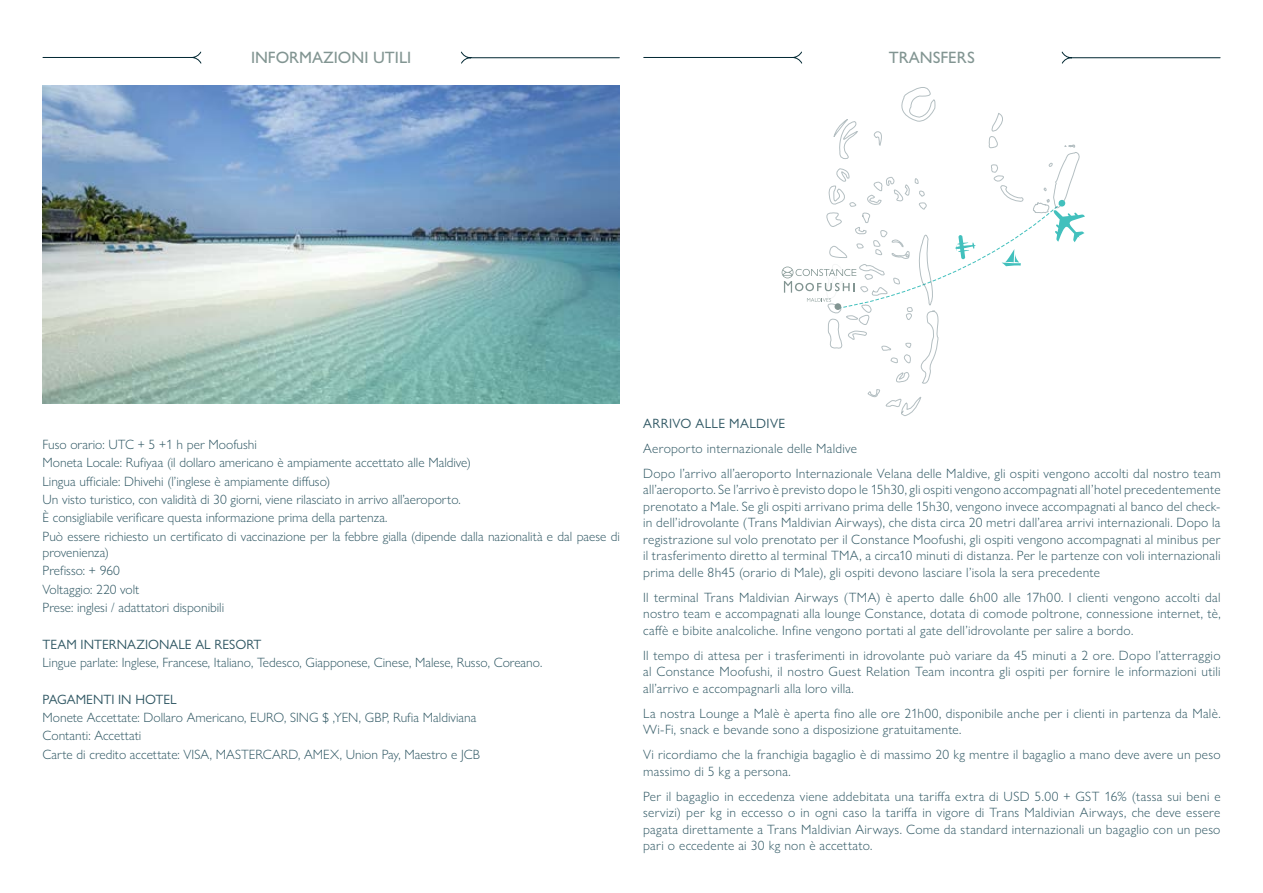
<style>
.page{position:relative;width:1263px;height:893px;background:#fff}
.page>*{position:absolute;margin:0;border:0;box-sizing:border-box;transform-origin:0 0}
.t1{font:500 16.5px "Gill Sans Nova";color:#829592}
.t2{font:300 13.5px/16.5px "Gill Sans Nova";color:#2f5763;text-align:justify}
.t3{font:300 13.5px/16.5px "Gill Sans Nova";letter-spacing:.02em;color:#2f5763}
.t4{font:13.5px "Gill Sans Nova";color:#2f5763}
.t5{font:13.5px "Gill Sans Nova";letter-spacing:.03em;color:#2f5763}
</style>
<div class="page">
<svg style="left:643px;top:51px;width:578px;height:13px"></svg>
<svg style="left:42px;top:51px;width:578px;height:13px"></svg>
<svg style="left:827px;top:309px;width:112px;height:107px"></svg>
<svg style="left:782px;top:87px;width:303px;height:222px"></svg>
<img style="left:43px;top:85px;width:577px;height:319px">
<p class="t1" style="left:251px;top:47px;width:162px">INFORMAZIONI UTILI</p>
<p class="t1" style="left:889px;top:47px;width:87px">TRANSFERS</p>
<p class="t2" style="left:43px;top:435px;width:579px;line-height:18.3px;text-align:left">Fuso orario: UTC + 5 +1 h per Moofushi<br>Moneta Locale: Rufiyaa (il dollaro americano è ampiamente accettato alle Maldive)<br>Lingua ufficiale: Dhivehi (l’inglese è ampiamente diffuso)<br>Un visto turistico, con validità di 30 giorni, viene rilasciato in arrivo all’aeroporto.<br>È consigliabile verificare questa informazione prima della partenza.<br>Può essere richiesto un certificato di vaccinazione per la febbre gialla (dipende dalla nazionalità e dal paese di</p>
<p class="t2" style="left:43px;top:543px;width:183px;line-height:18.3px;text-align:left">provenienza)<br>Prefisso: + 960<br>Voltaggio: 220 volt<br>Prese: inglesi / adattatori disponibili</p>
<p class="t4" style="left:43px;top:636px;width:220px">TEAM INTERNAZIONALE AL RESORT</p>
<p class="t2" style="left:43px;top:654px;width:501px">Lingue parlate: Inglese, Francese, Italiano, Tedesco, Giapponese, Cinese, Malese, Russo, Coreano.</p>
<p class="t4" style="left:43px;top:691px;width:136px">PAGAMENTI IN HOTEL</p>
<p class="t2" style="left:43px;top:708px;width:439px;line-height:18.3px;text-align:left">Monete Accettate: Dollaro Americano, EURO, SING $ ,YEN, GBP, Rufia Maldiviana<br>Contanti: Accettati<br>Carte di credito accettate: VISA, MASTERCARD, AMEX, Union Pay, Maestro e JCB</p>
<p class="t5" style="left:643px;top:415px;width:144px">ARRIVO ALLE MALDIVE</p>
<p class="t3" style="left:643px;top:436px;width:579px;line-height:25px">Aeroporto internazionale delle Maldive<br>Dopo l’arrivo all’aeroporto Internazionale Velana delle Maldive, gli ospiti vengono accolti dal nostro team</p>
<p class="t2" style="left:643px;top:481px;width:579px">all’aeroporto. Se l’arrivo è previsto dopo le 15h30, gli ospiti vengono accompagnati all’hotel precedentemente prenotato a Male. Se gli ospiti arrivano prima delle 15h30, vengono invece accompagnati al banco del check&shy;in dell’idrovolante (Trans Maldivian Airways), che dista circa 20 metri dall’area arrivi internazionali. Dopo la registrazione sul volo prenotato per il Constance Moofushi, gli ospiti vengono accompagnati al minibus per il trasferimento diretto al terminal TMA, a circa10 minuti di distanza. Per le partenze con voli internazionali prima delle 8h45 (orario di Male), gli ospiti devono lasciare l’isola la sera precedente</p>
<p class="t2" style="left:643px;top:589px;width:579px">Il terminal Trans Maldivian Airways (TMA) è aperto dalle 6h00 alle 17h00. I clienti vengono accolti dal nostro team e accompagnati alla lounge Constance, dotata di comode poltrone, connessione internet, tè, caffè e bibite analcoliche. Infine vengono portati al gate dell’idrovolante per salire a bordo.</p>
<p class="t2" style="left:643px;top:647px;width:579px">Il tempo di attesa per i trasferimenti in idrovolante può variare da 45 minuti a 2 ore. Dopo l’atterraggio al Constance Moofushi, il nostro Guest Relation Team incontra gli ospiti per fornire le informazioni utili all’arrivo e accompagnarli alla loro villa.</p>
<p class="t3" style="left:643px;top:705px;width:579px">La nostra Lounge a Malè è aperta fino alle ore 21h00, disponibile anche per i clienti in partenza da Malè.<br>Wi-Fi, snack e bevande sono a disposizione gratuitamente.</p>
<p class="t3" style="left:643px;top:746px;width:579px">Vi ricordiamo che la franchigia bagaglio è di massimo 20 kg mentre il bagaglio a mano deve avere un peso massimo di 5 kg a persona.</p>
<p class="t2" style="left:643px;top:788px;width:579px">Per il bagaglio in eccedenza viene addebitata una tariffa extra di USD 5.00 + GST 16% (tassa sui beni e servizi) per kg in eccesso o in ogni caso la tariffa in vigore di Trans Maldivian Airways, che deve essere pagata direttamente a Trans Maldivian Airways. Come da standard internazionali un bagaglio con un peso pari o eccedente ai 30 kg non è accettato.</p>
</div>
